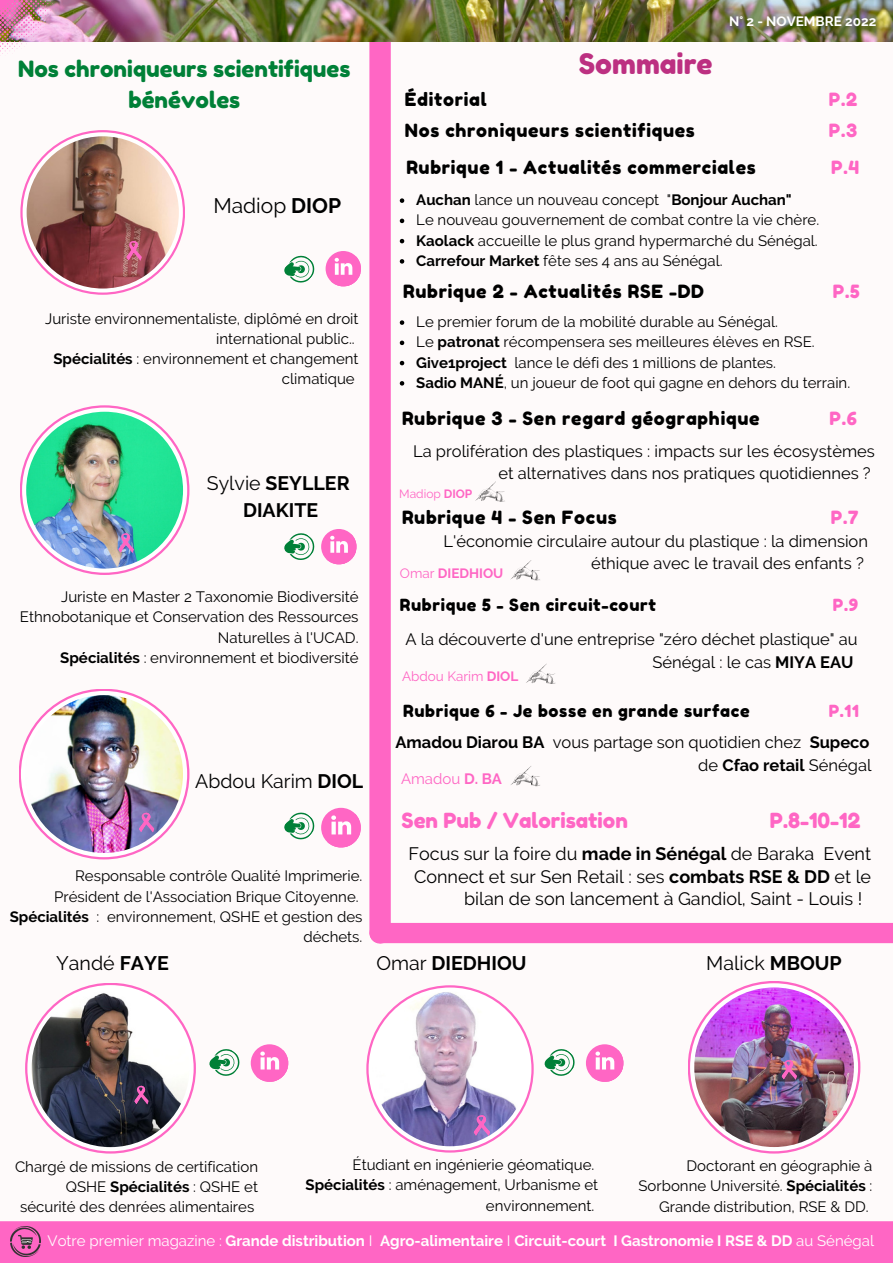
<style>
.page{position:relative;width:893px;height:1264px;background:#fff}
.page>*{position:absolute;margin:0;border:0;box-sizing:border-box;transform-origin:0 0}
.t1{font:28.05px "Fredoka One";color:#bc3081}
.t2{font:22.5px/31.5px "Fredoka One";color:#008037;text-align:center}
.t3{font:21px "Raleway";color:#000}
.t4{font:20.85px "Fredoka One";color:#ff66c4}
.t5{font:19.65px "Raleway";color:#000}
.t6{font:700 19.65px "Raleway";color:#000}
.t7{font:700 19.5px "Raleway";color:#000}
.t8{font:19.5px "Raleway";color:#000}
.t9{font:18.15px "Fredoka One";letter-spacing:.04em;color:#000}
.t10{font:18.15px "Fredoka One";color:#ff66c4}
.t11{font:18px "Raleway";color:#000}
.t12{font:16.65px "Fredoka One";letter-spacing:.04em;color:#000}
.t13{font:16.65px "Fredoka One";color:#ff66c4}
.t14{font:16.5px/22.5px "Raleway";color:#000;text-align:right}
.t15{font:15px/20.2px "Raleway";color:#000;text-align:right}
.t16{font:700 15px "Raleway";color:#fff}
.t17{font:15px "Raleway";color:#ff66c4}
.t18{font:700 13.5px "Raleway";color:#fff}
.t19{font:13.5px "Raleway";color:#ff66c4}
.t20{font:700 13.5px "Raleway";color:#ff66c4}
.t21{font:12px "Raleway";color:#ff66c4}
.s1{font-weight:700}
.s2{font-weight:400}
</style>
<div class="page">
<div style="left:0;top:0;width:892px;height:1262px;background:#fefafa"></div>
<div style="left:369px;top:0;width:22px;height:933px;background:#ff66c4"></div>
<div style="left:0;top:1221px;width:892px;height:41px;background:#ff66c4"></div>
<img style="left:10px;top:1226px;width:30px;height:30px">
<img style="left:56px;top:0;width:836px;height:42px">
<img style="left:0;top:0;width:56px;height:56px">
<div style="left:379px;top:922px;width:513px;height:21px;background:#ff66c4"></div>
<svg style="left:20px;top:130px;width:165px;height:165px"></svg>
<svg style="left:23px;top:132px;width:160px;height:160px"></svg>
<img style="left:27px;top:136px;width:152px;height:152px;border-radius:50%">
<svg style="left:19px;top:688px;width:170px;height:171px"></svg>
<div style="left:21px;top:691px;width:166px;height:166px;background:#fff;border-radius:50%"></div>
<img style="left:25px;top:695px;width:158px;height:158px;border-radius:50%">
<svg style="left:20px;top:405px;width:169px;height:170px"></svg>
<svg style="left:22px;top:407px;width:165px;height:165px"></svg>
<img style="left:26px;top:412px;width:157px;height:156px;border-radius:50%">
<svg style="left:25px;top:982px;width:171px;height:171px"></svg>
<svg style="left:27px;top:985px;width:167px;height:166px"></svg>
<img style="left:32px;top:989px;width:157px;height:158px;border-radius:50%">
<svg style="left:366px;top:985px;width:167px;height:167px"></svg>
<svg style="left:368px;top:987px;width:163px;height:163px"></svg>
<img style="left:372px;top:991px;width:155px;height:155px;border-radius:50%">
<svg style="left:687px;top:980px;width:173px;height:173px"></svg>
<svg style="left:690px;top:983px;width:168px;height:168px"></svg>
<img style="left:694px;top:987px;width:159px;height:159px;border-radius:50%">
<svg style="left:473px;top:1113px;width:17px;height:23px"></svg>
<svg style="left:139px;top:811px;width:16px;height:21px"></svg>
<svg style="left:134px;top:1084px;width:15px;height:20px"></svg>
<svg style="left:781px;top:1058px;width:16px;height:21px"></svg>
<svg style="left:118px;top:531px;width:16px;height:22px"></svg>
<svg style="left:126px;top:239px;width:16px;height:22px"></svg>
<div style="left:321px;top:529px;width:35px;height:35px;background:#ff66c4;border-radius:50%"></div>
<svg style="left:326px;top:534px;width:31px;height:31px"></svg>
<svg style="left:284px;top:533px;width:31px;height:27px"></svg>
<div style="left:251px;top:1044px;width:37px;height:37px;background:#ff66c4;border-radius:50%"></div>
<svg style="left:256px;top:1049px;width:33px;height:33px"></svg>
<svg style="left:209px;top:1049px;width:31px;height:27px"></svg>
<div style="left:586px;top:1044px;width:37px;height:37px;background:#ff66c4;border-radius:50%"></div>
<svg style="left:591px;top:1049px;width:33px;height:33px"></svg>
<svg style="left:544px;top:1049px;width:31px;height:27px"></svg>
<svg style="left:321px;top:807px;width:40px;height:40px"></svg>
<svg style="left:327px;top:813px;width:34px;height:35px"></svg>
<svg style="left:284px;top:812px;width:31px;height:28px"></svg>
<div style="left:325px;top:251px;width:36px;height:35px;background:#ff66c4;border-radius:50%"></div>
<svg style="left:331px;top:256px;width:30px;height:31px"></svg>
<svg style="left:284px;top:255px;width:31px;height:28px"></svg>
<svg style="left:510px;top:560px;width:30px;height:20px"></svg>
<svg style="left:400px;top:198px;width:4px;height:5px"></svg>
<svg style="left:400px;top:219px;width:4px;height:4px"></svg>
<svg style="left:400px;top:239px;width:4px;height:4px"></svg>
<svg style="left:400px;top:259px;width:4px;height:4px"></svg>
<svg style="left:400px;top:320px;width:4px;height:5px"></svg>
<svg style="left:400px;top:340px;width:4px;height:5px"></svg>
<svg style="left:400px;top:361px;width:4px;height:4px"></svg>
<svg style="left:400px;top:381px;width:4px;height:4px"></svg>
<svg style="left:526px;top:663px;width:30px;height:21px"></svg>
<svg style="left:475px;top:481px;width:30px;height:21px"></svg>
<svg style="left:510px;top:766px;width:30px;height:20px"></svg>
<p class="t2" style="left:18px;top:53px;width:333px">Nos chroniqueurs scientifiques bénévoles</p>
<p class="t3" style="left:213px;top:193px;width:129px">Madiop <span class="s1">DIOP</span></p>
<p class="t15" style="left:45px;top:308px;width:315px">Juriste environnementaliste, diplômé en droit international public..</p>
<p class="t15" style="left:53px;top:348px;width:306px"><span class="s1">Spécialités</span> : environnement et changement climatique</p>
<p class="t7" style="left:207px;top:471px;width:144px"><span class="s2">Sylvie</span> SEYLLER</p>
<p class="t7" style="left:243px;top:498px;width:76px">DIAKITE</p>
<p class="t15" style="left:20px;top:586px;width:340px">Juriste en Master 2 Taxonomie Biodiversité<br>Ethnobotanique et Conservation des Ressources<br>Naturelles à l'UCAD.</p>
<p class="t15" style="left:60px;top:647px;width:300px"><span class="s1">Spécialités</span> : environnement et biodiversité</p>
<p class="t8" style="left:195px;top:769px;width:169px">Abdou Karim <span class="s1">DIOL</span></p>
<p class="t15" style="left:54px;top:866px;width:310px">Responsable contrôle Qualité Imprimerie.<br>Président de l'Association Brique Citoyenne.</p>
<p class="t15" style="left:10px;top:906px;width:354px"><span class="s1">Spécialités</span> : environnement, QSHE et gestion des déchets.</p>
<p class="t5" style="left:56px;top:951px;width:114px">Yandé <span class="s1">FAYE</span></p>
<p class="t1" style="left:579px;top:47px;width:135px">Sommaire</p>
<p class="t18" style="left:729px;top:13px;width:149px">N° 2 - NOVEMBRE 2022</p>
<p class="t9" style="left:405px;top:88px;width:83px">Éditorial</p>
<p class="t10" style="left:828px;top:88px;width:30px">P.2</p>
<p class="t9" style="left:405px;top:120px;width:291px">Nos chroniqueurs scientifiques</p>
<p class="t10" style="left:828px;top:120px;width:30px">P.3</p>
<p class="t9" style="left:406px;top:156px;width:351px">Rubrique 1 - Actualités commerciales</p>
<p class="t10" style="left:831px;top:156px;width:30px">P.4</p>
<p class="t15" style="left:416px;top:190px;width:377px"><span class="s1">Auchan</span> lance un nouveau concept "<span class="s1">Bonjour Auchan"</span></p>
<p class="t15" style="left:416px;top:210px;width:404px">Le nouveau gouvernement de combat contre la vie chère.</p>
<p class="t15" style="left:416px;top:230px;width:403px"><span class="s1">Kaolack</span> accueille le plus grand hypermarché du Sénégal.</p>
<p class="t15" style="left:416px;top:250px;width:308px"><span class="s1">Carrefour Market</span> fête ses 4 ans au Sénégal.</p>
<p class="t9" style="left:403px;top:280px;width:302px">Rubrique 2 - Actualités RSE -DD</p>
<p class="t10" style="left:832px;top:280px;width:28px">P.5</p>
<p class="t15" style="left:416px;top:312px;width:363px">Le premier forum de la mobilité durable au Sénégal.</p>
<p class="t15" style="left:416px;top:332px;width:400px">Le <span class="s1">patronat</span> récompensera ses meilleures élèves en RSE.</p>
<p class="t15" style="left:416px;top:352px;width:361px"><span class="s1">Give1project</span> lance le défi des 1 millions de plantes.</p>
<p class="t15" style="left:416px;top:372px;width:435px"><span class="s1">Sadio MANÉ</span>, un joueur de foot qui gagne en dehors du terrain.</p>
<p class="t9" style="left:402px;top:407px;width:359px">Rubrique 3 - Sen regard géographique</p>
<p class="t10" style="left:829px;top:407px;width:29px">P.6</p>
<p class="t14" style="left:413px;top:439px;width:463px">La prolifération des plastiques : impacts sur les écosystèmes et alternatives dans nos pratiques quotidiennes ?</p>
<p class="t21" style="left:399px;top:487px;width:75px">Madiop <span class="s1">DIOP</span></p>
<p class="t9" style="left:402px;top:506px;width:216px">Rubrique 4 - Sen Focus</p>
<p class="t10" style="left:830px;top:506px;width:29px">P.7</p>
<p class="t14" style="left:443px;top:529px;width:426px">L'économie circulaire autour du plastique : la dimension éthique avec le travail des enfants ?</p>
<p class="t20" style="left:400px;top:565px;width:105px"><span class="s2">Omar</span> DIEDHIOU</p>
<p class="t12" style="left:400px;top:595px;width:257px">Rubrique 5 - Sen circuit-court</p>
<p class="t13" style="left:832px;top:595px;width:27px">P.9</p>
<p class="t14" style="left:405px;top:628px;width:454px">A la découverte d'une entreprise "zéro déchet plastique" au<br>Sénégal : le cas <span class="s1">MIYA EAU</span></p>
<p class="t19" style="left:402px;top:668px;width:118px">Abdou Karim <span class="s1">DIOL</span></p>
<p class="t12" style="left:403px;top:700px;width:348px">Rubrique 6 - Je bosse en grande surface</p>
<p class="t13" style="left:828px;top:700px;width:32px">P.11</p>
<p class="t14" style="left:395px;top:731px;width:477px"><span class="s1">Amadou Diarou BA</span> vous partage son quotidien chez <span class="s1">Supeco </span>de <span class="s1">Cfao retail</span> Sénégal</p>
<p class="t17" style="left:401px;top:769px;width:102px">Amadou <span class="s1">D. BA</span></p>
<p class="t4" style="left:401px;top:808px;width:228px">Sen Pub / Valorisation</p>
<p class="t4" style="left:769px;top:808px;width:92px">P.8-10-12</p>
<p class="t11" style="left:408px;top:843px;width:464px">Focus sur la foire du <span class="s1">made in Sénégal</span> de Baraka Event</p>
<p class="t11" style="left:414px;top:865px;width:458px">Connect et sur Sen Retail : ses <span class="s1">combats RSE &amp; DD</span> et le</p>
<p class="t11" style="left:464px;top:888px;width:399px">bilan de son lancement à Gandiol, Saint - Louis !</p>
<p class="t6" style="left:376px;top:951px;width:151px"><span class="s2">Omar</span> DIEDHIOU</p>
<p class="t5" style="left:706px;top:951px;width:137px">Malick <span class="s1">MBOUP</span></p>
<p class="t15" style="left:15px;top:1156px;width:244px">Chargé de missions de certification<br>QSHE <span class="s1">Spécialités</span> : QSHE et sécurité des denrées alimentaires</p>
<p class="t15" style="left:352px;top:1154px;width:243px">Étudiant en ingénierie géomatique.</p>
<p class="t15" style="left:305px;top:1174px;width:294px"><span class="s1">Spécialités</span> : aménagement, Urbanisme et environnement.</p>
<p class="t15" style="left:638px;top:1155px;width:235px">Doctorant en géographie à<br>Sorbonne Université. <span class="s1">Spécialités</span> :<br>Grande distribution, RSE &amp; DD.</p>
<p class="t16" style="left:48px;top:1231px;width:828px"><span class="s2">Votre premier magazine :</span> Grande distribution <span class="s2">I</span> Agro-alimentaire <span class="s2">I</span> Circuit-court I Gastronomie I RSE &amp; DD <span class="s2">au Sénégal</span></p>
</div>
